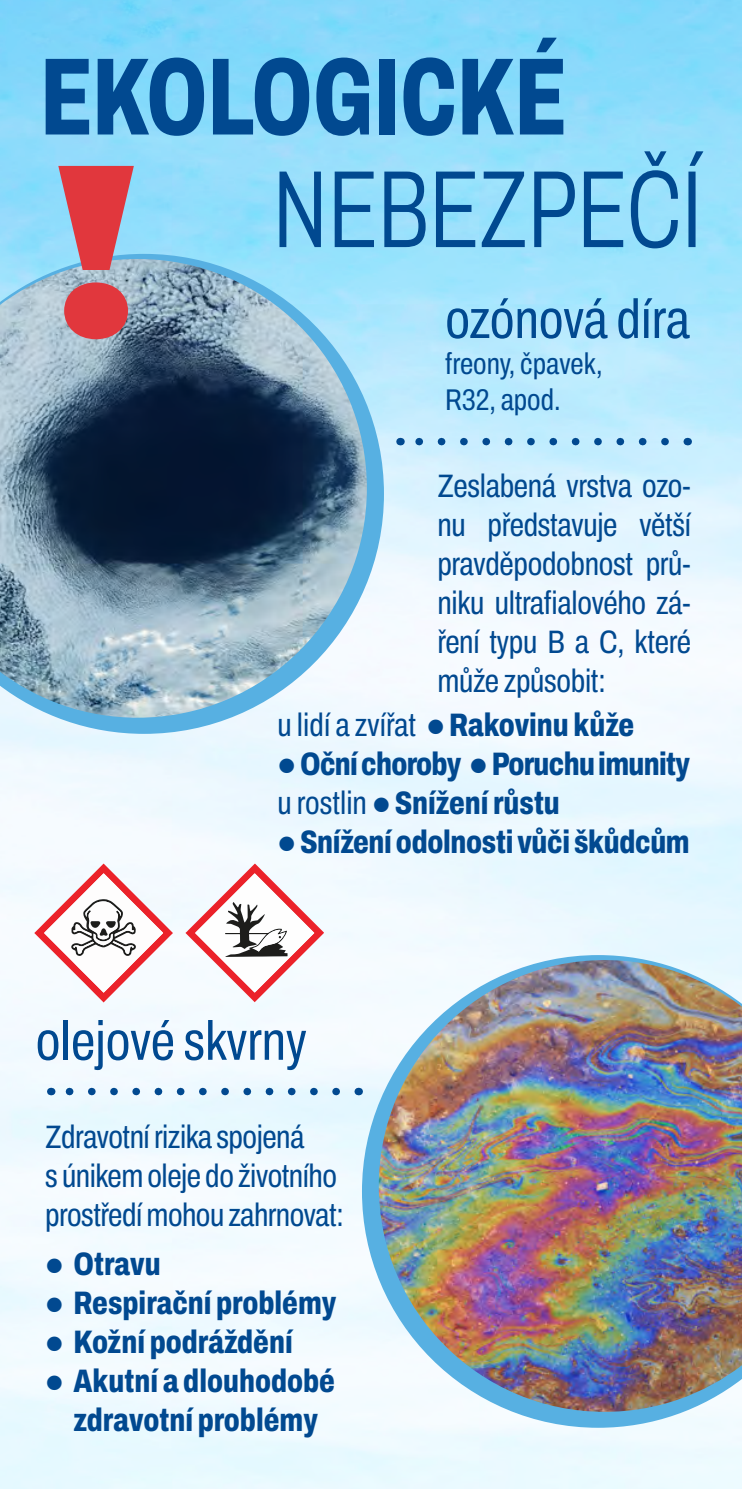
<style>
.page{position:relative;width:742px;height:1489px;background:#fff}
.page>*{position:absolute;margin:0;border:0;box-sizing:border-box;transform-origin:0 0}
.t1{font:800 110px/112.5px "Archivo Condensed";color:#014990;scale:.88 1}
.t2{font:55px "Archivo Condensed";color:#014990}
.t3{font:32.5px/39px "Archivo Condensed";letter-spacing:-.015em;color:#014990;text-align:justify}
.t4{font:800 32.5px/39px "Archivo Condensed";color:#014990;text-align:center}
.t5{font:800 32.5px "Archivo Condensed";letter-spacing:-.02em;color:#014990}
.t6{font:30px/36px "Archivo Condensed";color:#014990}
.s1{font-weight:300}
.s2{font-weight:800}
.s3{font-weight:400}
</style>
<div class="page">
<img style="left:0;top:0;width:742px;height:1488px">
<svg style="left:0;top:254px;width:384px;height:479px"></svg>
<img style="left:0;top:259px;width:367px;height:458px">
<svg style="left:362px;top:955px;width:380px;height:472px;fill:#f1fbff"></svg>
<img style="left:379px;top:960px;width:363px;height:451px">
<svg style="left:411px;top:438px;width:254px;height:7px;background:#8ebfdf"></svg>
<svg style="left:62px;top:1087px;width:274px;height:8px"></svg>
<svg style="left:58px;top:166px;width:76px;height:173px;background:#c56d7a"></svg>
<svg style="left:34px;top:863px;width:139px;height:139px"></svg>
<svg style="left:185px;top:863px;width:139px;height:139px"></svg>
<p class="t1" style="left:273px;top:40px;width:490px;text-indent:-232px">EKOLOGICKÉ<br><span class="s1">NEBEZPEČÍ</span></p>
<p class="t2" style="left:445px;top:278px;width:246px">ozónová díra</p>
<p class="t6" style="left:445px;top:346px;width:159px">freony, čpavek,<br>R32, apod.</p>
<p class="t3" style="left:437px;top:466px;width:255px">Zeslabená vrstva ozo&shy;nu představuje větší pravděpodobnost prů&shy;niku ultrafialového zá&shy;ření typu B a C, které může způsobit:</p>
<p class="t3" style="left:277px;top:704px;width:358px">u lidí a zvířat ● <span class="s2">Rakovinu kůže</span></p>
<p class="t5" style="left:277px;top:739px;width:414px">● Oční choroby ● Poruchu imunity</p>
<p class="t4" style="left:277px;top:782px;width:284px"><span class="s3">u rostlin</span> ● Snížení růstu</p>
<p class="t4" style="left:277px;top:821px;width:414px">● Snížení odolnosti vůči škůdcům</p>
<p class="t2" style="left:36px;top:999px;width:272px">olejové skvrny</p>
<p class="t3" style="left:45px;top:1116px;width:261px">Zdravotní rizika spojená</p>
<p class="t3" style="left:45px;top:1155px;width:293px">s únikem oleje do životního</p>
<p class="t3" style="left:45px;top:1194px;width:300px">prostředí mohou zahrnovat:</p>
<p class="t4" style="left:45px;top:1244px;width:117px">● Otravu</p>
<p class="t4" style="left:45px;top:1283px;width:292px">● Respirační problémy</p>
<p class="t4" style="left:45px;top:1322px;width:249px">● Kožní podráždění</p>
<p class="t4" style="left:45px;top:1361px;width:291px">● Akutní a dlouhodobé zdravotní problémy</p>
</div>
